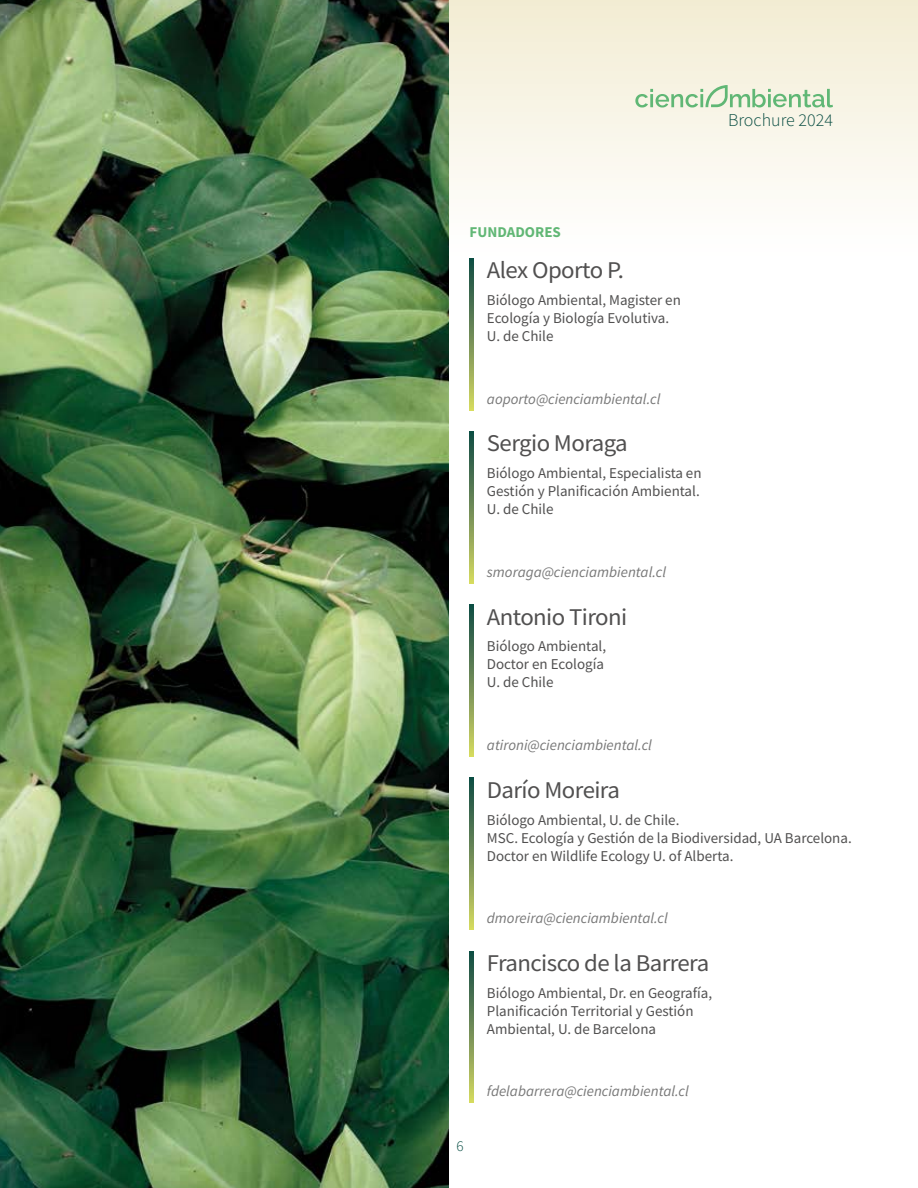
<style>
.page{position:relative;width:918px;height:1188px;background:#fff}
.page>*{position:absolute;margin:0;border:0;box-sizing:border-box;transform-origin:0 0}
.t1{font:24px "Source Sans Pro";letter-spacing:-.025em;color:#515050;scale:1.04 1}
.t2{font:300 18px "Source Sans Pro";color:#0a4e43}
.t3{font:15px/18px "Source Sans Pro";color:#515050}
.t4{font:italic 15px "Source Sans Pro";color:#777}
.t5{font:700 15px "Source Sans Pro";color:#61b775}
.t6{font:300 15px "Source Sans Pro";color:#074d43}
</style>
<div class="page">
<div style="left:0;top:0;width:918px;height:258px;background:linear-gradient(to bottom,#f2ecd2,#fff)"></div>
<svg style="left:635px;top:85px;width:198px;height:23px;background:#cce2c4"></svg>
<img style="left:0;top:0;width:448px;height:1188px">
<svg style="left:470px;top:431px;width:3px;height:152px"></svg>
<svg style="left:470px;top:258px;width:3px;height:152px"></svg>
<svg style="left:470px;top:778px;width:3px;height:152px"></svg>
<svg style="left:470px;top:951px;width:3px;height:152px"></svg>
<svg style="left:470px;top:605px;width:3px;height:152px"></svg>
<p class="t2" style="left:728px;top:109px;width:106px">Brochure 2024</p>
<p class="t5" style="left:470px;top:222px;width:93px">FUNDADORES</p>
<h1 class="t1" style="left:487px;top:255px;width:133px">Alex Oporto P.</h1>
<p class="t3" style="left:487px;top:291px;width:196px">Biólogo Ambiental, Magister en<br>Ecología y Biología Evolutiva.<br>U. de Chile</p>
<p class="t4" style="left:487px;top:389px;width:175px">aoporto@cienciambiental.cl</p>
<h1 class="t1" style="left:487px;top:428px;width:137px">Sergio Moraga</h1>
<p class="t3" style="left:487px;top:464px;width:216px">Biólogo Ambiental, Especialista en<br>Gestión y Planificación Ambiental.<br>U. de Chile</p>
<p class="t4" style="left:487px;top:562px;width:181px">smoraga@cienciambiental.cl</p>
<h1 class="t1" style="left:487px;top:601px;width:136px">Antonio Tironi</h1>
<p class="t3" style="left:487px;top:637px;width:121px">Biólogo Ambiental,<br>Doctor en Ecología<br>U. de Chile</p>
<p class="t4" style="left:487px;top:735px;width:167px">atironi@cienciambiental.cl</p>
<h1 class="t1" style="left:487px;top:775px;width:129px">Darío Moreira</h1>
<p class="t3" style="left:487px;top:811px;width:366px">Biólogo Ambiental, U. de Chile.<br>MSC. Ecología y Gestión de la Biodiversidad, UA Barcelona.<br>Doctor en Wildlife Ecology U. of Alberta.</p>
<p class="t4" style="left:487px;top:909px;width:182px">dmoreira@cienciambiental.cl</p>
<h1 class="t1" style="left:487px;top:948px;width:215px">Francisco de la Barrera</h1>
<p class="t3" style="left:487px;top:984px;width:227px">Biólogo Ambiental, Dr. en Geografía,<br>Planificación Territorial y Gestión<br>Ambiental, U. de Barcelona</p>
<p class="t6" style="left:456px;top:1137px;width:9px">6</p>
<p class="t4" style="left:487px;top:1082px;width:203px">fdelabarrera@cienciambiental.cl</p>
</div>
